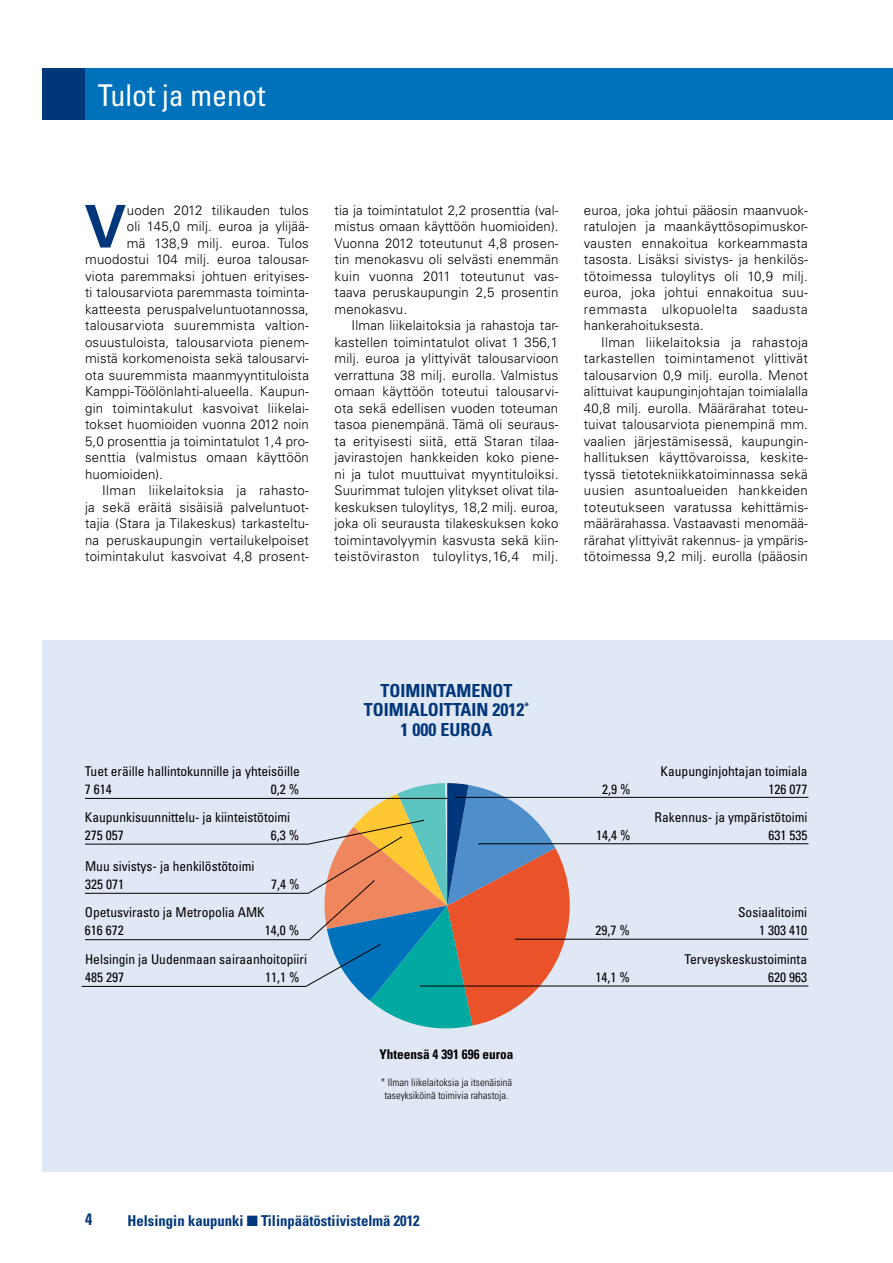
<style>
.page{position:relative;width:893px;height:1263px;background:#fff}
.page>*{position:absolute;margin:0;border:0;box-sizing:border-box;transform-origin:0 0}
.t1{font:700 59.1px "Univers";color:#00377b}
.t2{font:condensed 30px "Univers";color:#fff}
.t3{font:700 condensed 18px/19.5px "Univers";color:#00377b;text-align:center}
.t4{font:700 condensed 16.5px "Univers";color:#00377b}
.t5{font:700 condensed 15px "Univers";color:#00377b}
.t6{font:300 13.5px/16.5px "Univers";letter-spacing:.015em;color:#000;text-align:justify}
.t7{font:condensed 13.5px/18px "Univers";color:#000}
.t8{font:700 condensed 13.5px "Univers";color:#000}
.t9{font:300 condensed 10.5px/13.5px "Univers";color:#000;text-align:center}
</style>
<div class="page">
<div style="left:43px;top:640px;width:850px;height:532px;background:#e1e8f5"></div>
<div style="left:43px;top:68px;width:850px;height:51px;background:#0071bb"></div>
<div style="left:43px;top:68px;width:42px;height:51px;background:#00377b"></div>
<hr style="left:456px;top:797px;width:352px;height:1px;background:#000">
<hr style="left:479px;top:843px;width:329px;height:1px;background:#000">
<hr style="left:516px;top:939px;width:292px;height:1px;background:#000">
<hr style="left:421px;top:986px;width:387px;height:1px;background:#000">
<svg style="left:81px;top:783px;width:506px;height:246px"></svg>
<h2 class="t2" style="left:98px;top:76px;width:169px">Tulot ja menot</h2>
<h1 class="t1" style="left:84px;top:192px;width:43px">V</h1>
<p class="t6" style="left:127px;top:201px;width:184px">uoden 2012 tilikauden tulos</p>
<p class="t6" style="left:127px;top:218px;width:184px">oli 145,0 milj. euroa ja ylijää-</p>
<p class="t6" style="left:127px;top:234px;width:184px">mä 138,9 milj. euroa. Tulos</p>
<p class="t6" style="left:85px;top:251px;width:225px">muodostui 104 milj. euroa talousar-</p>
<p class="t6" style="left:85px;top:267px;width:225px">viota paremmaksi johtuen erityises-</p>
<p class="t6" style="left:85px;top:284px;width:225px">ti talousarviota paremmasta toiminta-</p>
<p class="t6" style="left:85px;top:300px;width:225px">katteesta peruspalveluntuotannossa,</p>
<p class="t6" style="left:85px;top:317px;width:225px">talousarviota suuremmista valtion-</p>
<p class="t6" style="left:85px;top:333px;width:225px">osuustuloista, talousarviota pienem-</p>
<p class="t6" style="left:85px;top:350px;width:225px">mistä korkomenoista sekä talousarvi-</p>
<p class="t6" style="left:85px;top:366px;width:225px">ota suuremmista maanmyyntituloista</p>
<p class="t6" style="left:85px;top:383px;width:225px">Kamppi-Töölönlahti-alueella. Kaupun-</p>
<p class="t6" style="left:85px;top:399px;width:225px">gin toimintakulut kasvoivat liikelai-</p>
<p class="t6" style="left:85px;top:416px;width:225px">tokset huomioiden vuonna 2012 noin</p>
<p class="t6" style="left:85px;top:432px;width:225px">5,0 prosenttia ja toimintatulot 1,4 pro-</p>
<p class="t6" style="left:85px;top:449px;width:225px">senttia (valmistus omaan käyttöön</p>
<p class="t6" style="left:85px;top:465px;width:79px">huomioiden).</p>
<p class="t6" style="left:102px;top:482px;width:208px">Ilman liikelaitoksia ja rahasto-</p>
<p class="t6" style="left:85px;top:498px;width:225px">ja sekä eräitä sisäisiä palveluntuot-</p>
<p class="t6" style="left:85px;top:515px;width:225px">tajia (Stara ja Tilakeskus) tarkasteltu-</p>
<p class="t6" style="left:85px;top:531px;width:225px">na peruskaupungin vertailukelpoiset</p>
<p class="t6" style="left:85px;top:548px;width:225px">toimintakulut kasvoivat 4,8 prosent-</p>
<p class="t6" style="left:334px;top:201px;width:226px">tia ja toimintatulot 2,2 prosenttia (val&shy;mistus omaan käyttöön huomioiden).<br>Vuonna 2012 toteutunut 4,8 prosen&shy;tin menokasvu oli selvästi enemmän kuin vuonna 2011 toteutunut vas&shy;taava peruskaupungin 2,5 prosentin menokasvu.</p>
<p class="t6" style="left:334px;top:317px;width:225px;text-indent:17px">Ilman liikelaitoksia ja rahastoja tar&shy;kastellen toimintatulot olivat 1 356,1 milj. euroa ja ylittyivät talousarvioon verrattuna 38 milj. eurolla. Valmistus omaan käyttöön toteutui talousarvi&shy;ota sekä edellisen vuoden toteuman tasoa pienempänä. Tämä oli seuraus&shy;ta erityisesti siitä, että Staran tilaa&shy;javirastojen hankkeiden koko piene&shy;ni ja tulot muuttuivat myyntituloiksi.<br>Suurimmat tulojen ylitykset olivat tila&shy;keskuksen tuloylitys, 18,2 milj. euroa, joka oli seurausta tilakeskuksen koko toimintavolyymin kasvusta sekä kiin&shy;teistöviraston tuloylitys,16,4 milj.</p>
<p class="t6" style="left:584px;top:201px;width:225px">euroa, joka johtui pääosin maanvuok&shy;ratulojen ja maankäyttösopimuskor&shy;vausten ennakoitua korkeammasta tasosta. Lisäksi sivistys- ja henkilös&shy;tötoimessa tuloylitys oli 10,9 milj. euroa, joka johtui ennakoitua suu&shy;remmasta ulkopuolelta saadusta hankerahoituksesta.</p>
<p class="t6" style="left:584px;top:333px;width:225px;text-indent:17px">Ilman liikelaitoksia ja rahastoja tarkastellen toimintamenot ylittivät talousarvion 0,9 milj. eurolla. Menot alittuivat kaupunginjohtajan toimialalla 40,8 milj. eurolla. Määrärahat toteu&shy;tuivat talousarviota pienempinä mm. vaalien järjestämisessä, kaupungin&shy;hallituksen käyttövaroissa, keskite&shy;tyssä tietotekniikkatoiminnassa sekä uusien asuntoalueiden hankkeiden toteutukseen varatussa kehittämis&shy;määrärahassa. Vastaavasti menomää&shy;rärahat ylittyivät rakennus- ja ympäris&shy;tötoimessa 9,2 milj. eurolla (pääosin</p>
<p class="t7" style="left:85px;top:762px;width:216px">Tuet eräille hallintokunnille ja yhteisöille<br>7 614</p>
<p class="t7" style="left:85px;top:774px;width:216px;line-height:28.5px;text-indent:186px">0,2 %<br>Kaupunkisuunnittelu- ja kiinteistötoimi</p>
<p class="t7" style="left:85px;top:826px;width:40px">275 057</p>
<p class="t7" style="left:271px;top:826px;width:30px">6,3 %</p>
<p class="t7" style="left:85px;top:857px;width:171px">Muu sivistys- ja henkilöstötoimi<br>325 071</p>
<p class="t7" style="left:271px;top:875px;width:30px">7,4 %</p>
<p class="t7" style="left:85px;top:903px;width:181px">Opetusvirasto ja Metropolia AMK<br>616 672</p>
<p class="t7" style="left:85px;top:916px;width:223px;line-height:28.5px;text-indent:180px">14,0 %<br>Helsingin ja Uudenmaan sairaanhoitopiiri</p>
<p class="t7" style="left:85px;top:968px;width:40px">485 297</p>
<p class="t7" style="left:265px;top:968px;width:36px">11,1 %</p>
<h3 class="t3" style="left:364px;top:681px;width:167px">Toimintamenot toimialoittain 2012<sup>*<br></sup>1 000 euroa</h3>
<p class="t8" style="left:380px;top:1046px;width:135px">Yhteensä 4 391 696 euroa</p>
<p class="t9" style="left:381px;top:1075px;width:133px">* Ilman liikelaitoksia ja itsenäisinä taseyksiköinä toimivia rahastoja.</p>
<p class="t4" style="left:85px;top:1209px;width:9px">4</p>
<p class="t5" style="left:128px;top:1211px;width:294px">Helsingin kaupunki ■ Tilinpäätöstiivistelmä 2012</p>
<p class="t7" style="left:661px;top:762px;width:148px">Kaupunginjohtajan toimiala</p>
<p class="t7" style="left:602px;top:780px;width:30px">2,9 %</p>
<p class="t7" style="left:655px;top:775px;width:154px;line-height:28.3px;text-align:right">126 077<br>Rakennus- ja ympäristötoimi</p>
<p class="t7" style="left:596px;top:826px;width:36px">14,4 %</p>
<p class="t7" style="left:769px;top:826px;width:40px">631 535</p>
<p class="t7" style="left:738px;top:903px;width:70px">Sosiaalitoimi</p>
<p class="t7" style="left:596px;top:921px;width:36px">29,7 %</p>
<p class="t7" style="left:759px;top:921px;width:49px">1 303 410</p>
<p class="t7" style="left:684px;top:950px;width:124px">Terveyskeskustoiminta</p>
<p class="t7" style="left:596px;top:968px;width:36px">14,1 %</p>
<p class="t7" style="left:768px;top:968px;width:40px">620 963</p>
</div>
